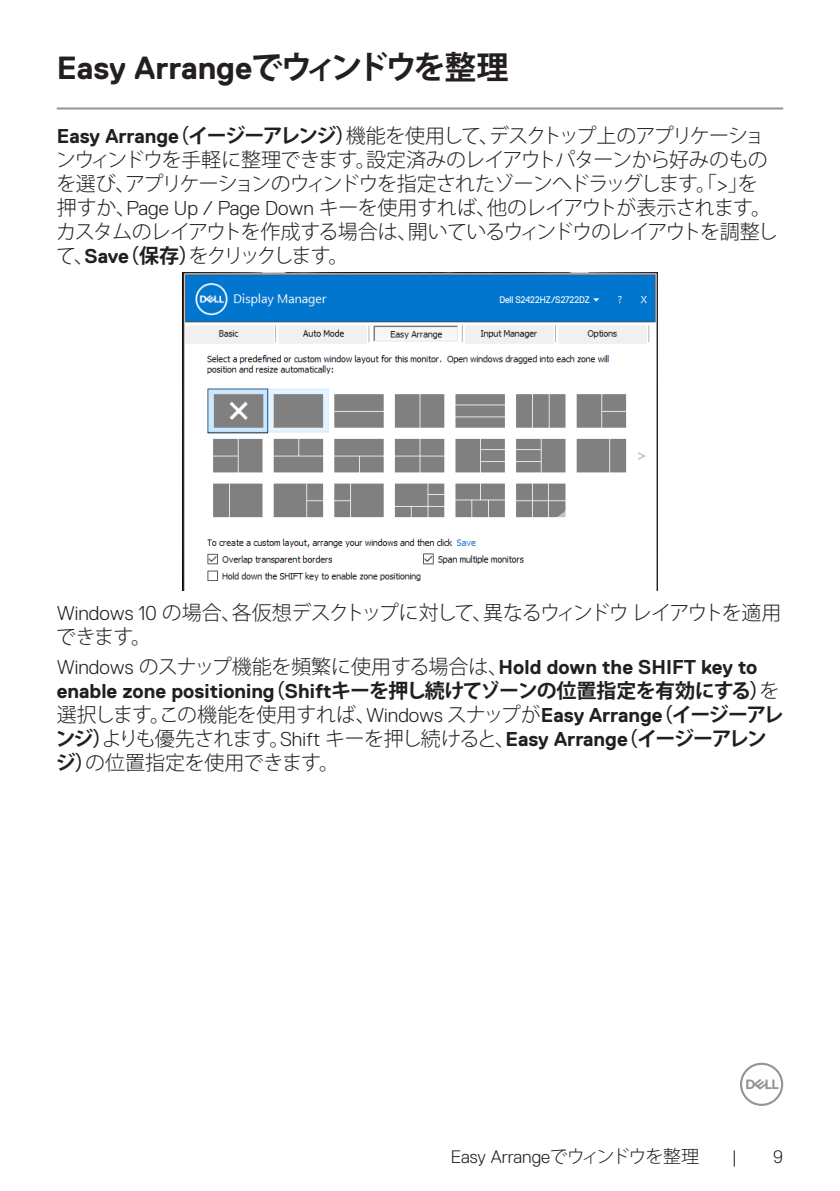
<style>
.page{position:relative;width:840px;height:1191px;background:#fff}
.page>*{position:absolute;margin:0;border:0;box-sizing:border-box;transform-origin:0 0}
.t1{font:700 32px "Dell Replica";color:#231f20}
.t2{font:300 20px/24px "Koz Go Pr 6 N";letter-spacing:-.05em;color:#231f20}
.t3{font:300 20px/24px "Koz Go Pr 6 N";letter-spacing:-.03em;color:#231f20}
.t4{font:700 20px/24px "Dell Replica";color:#231f20}
.t5{font:300 18px "Dell Replica";color:#231f20}
.t6{font:9.6px "Dell Replica";color:#fff;scale:.9 1}
.s1{font-family:"Koz Go Pr 6 N"}
.s2{font-family:"Dell Replica";font-weight:700}
.s3{font-weight:700}
.s4{font-family:"Dell Replica"}
.s5{font-weight:300}
.s6{font-family:"Koz Go Pr 6 N";font-weight:300}
</style>
<div class="page">
<svg style="left:740px;top:1062px;width:42px;height:44px"></svg>
<hr style="left:57px;top:107px;width:725px;height:2px;background:#939598">
<img style="left:182px;top:272px;width:475px;height:318px">
<div style="left:530px;top:292px;width:57px;height:13px;background:#0076ce"></div>
<img style="left:420px;top:551px;width:104px;height:19px">
<h1 class="t1" style="left:57px;top:50px;width:453px">Easy Arrange<span class="s1">でウィンドウを整理</span></h1>
<p class="t2" style="left:56px;top:124px;width:723px"><span class="s2">Easy Arrange</span><span class="s3">（イージーアレンジ）</span>機能を使用して、デスクトップ上のアプリケーションウィンドウを手軽に整理できます。設定済みのレイアウトパターンから好みのものを選び、アプリケーションのウィンドウを指定されたゾーンへドラッグします。「<span class="s4">&gt;</span>」を押すか、<span class="s4">Page Up / Page Down</span> キーを使用すれば、他のレイアウトが表示されます。カスタムのレイアウトを作成する場合は、開いているウィンドウのレイアウトを調整して、<span class="s2">Save</span><span class="s3">（保存）</span>をクリックします。</p>
<p class="t6" style="left:499px;top:294px;width:102px">Dell S2422HZ/S2722DZ</p>
<p class="t2" style="left:56px;top:601px;width:726px"><span class="s4">Windows 10</span> の場合、各仮想デスクトップに対して、異なるウィンドウレイアウトを適用できます。</p>
<p class="t4" style="left:57px;top:655px;width:723px"><span class="s5">Windows</span> <span class="s6">のスナップ機能を頻繁に使用する場合は、</span>Hold down the SHIFT key to enable zone positioning<span class="s1">（</span>Shift<span class="s1">キーを押し続けてゾーンの位置指定を有効にする）</span><span class="s6">を</span></p>
<p class="t3" style="left:55px;top:703px;width:729px">選択します。この機能を使用すれば、<span class="s4">Windows</span> スナップが<span class="s2">Easy Arrange</span><span class="s3">（イージーアレンジ）</span>よりも優先されます。<span class="s4">Shift</span> キーを押し続けると、<span class="s2">Easy Arrange</span><span class="s3">（イージーアレンジ）</span>の位置指定を使用できます。</p>
<p class="t5" style="left:450px;top:1146px;width:250px">Easy Arrange<span class="s1">でウィンドウを整理</span></p>
<p class="t5" style="left:731px;top:1146px;width:7px">|</p>
<p class="t5" style="left:772px;top:1146px;width:11px">9</p>
</div>
